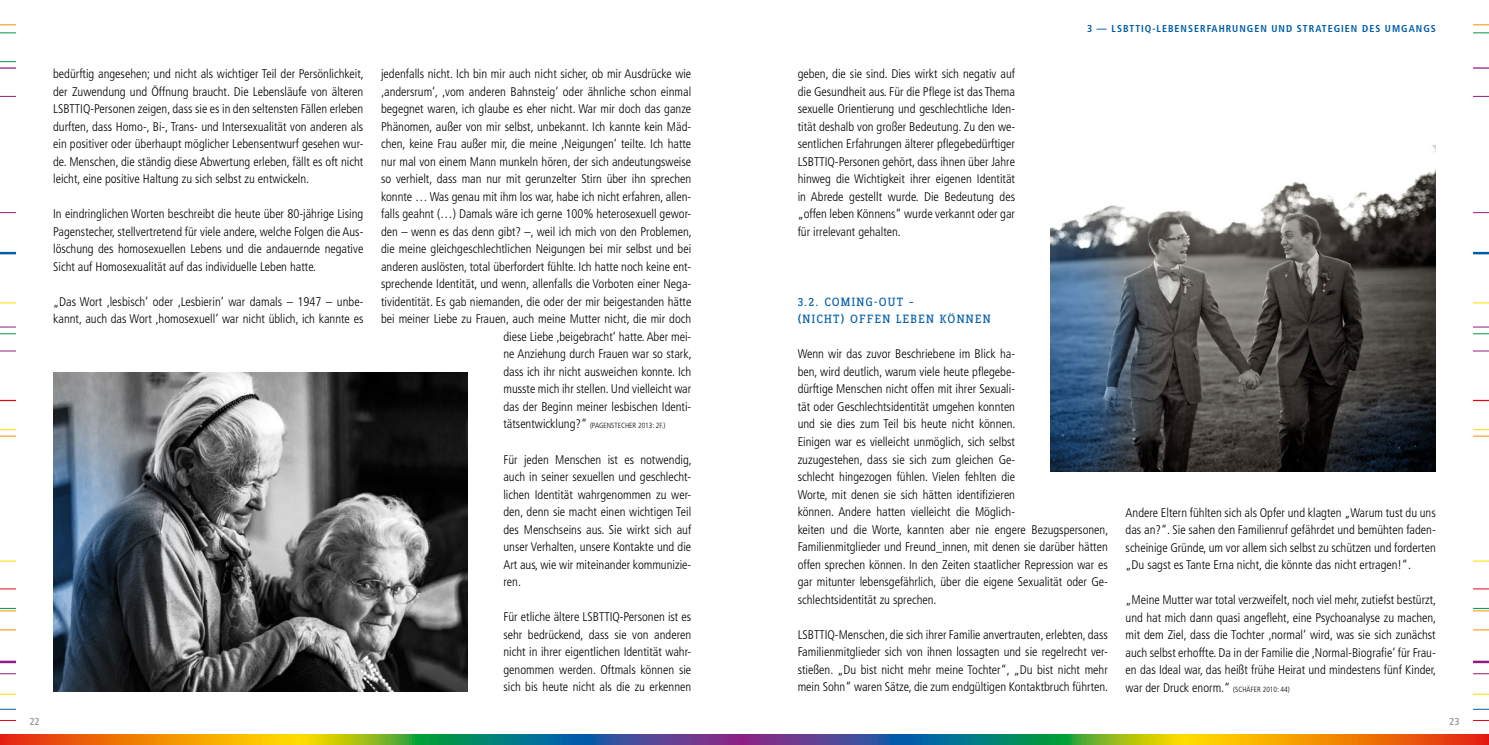
<style>
.page{position:relative;width:1489px;height:745px;background:#fff}
.page>*{position:absolute;margin:0;border:0;box-sizing:border-box;transform-origin:0 0}
.Copy{font:300 condensed 12.5px/17.5px "Frutiger LT Std";color:#000;text-align:justify}
.Überschrift_bunt{font:12.5px/17.5px "Zine Slab Dis";letter-spacing:.1em;color:#005da9}
.Subhead{font:700 condensed 10px "Frutiger LT Std";letter-spacing:.1em;color:#005da9}
.t1{font:700 condensed 10px "Frutiger LT Std";color:#9d9d9c}
.Copy-2{font:300 condensed 7.5px "Frutiger LT Std";color:#000}
.s1{font-size:12.5px}
.s2{font-size:7.5px}
</style>
<div class="page">
<svg style="left:0;top:302px;width:16px;height:1px"></svg>
<svg style="left:1473px;top:302px;width:15px;height:1px"></svg>
<svg style="left:0;top:326px;width:16px;height:1px"></svg>
<svg style="left:1473px;top:326px;width:15px;height:1px"></svg>
<svg style="left:0;top:333px;width:16px;height:1px"></svg>
<svg style="left:1473px;top:333px;width:15px;height:1px"></svg>
<svg style="left:0;top:350px;width:16px;height:1px"></svg>
<svg style="left:1473px;top:350px;width:15px;height:1px"></svg>
<svg style="left:0;top:399px;width:16px;height:2px"></svg>
<svg style="left:1473px;top:399px;width:15px;height:2px"></svg>
<svg style="left:0;top:429px;width:16px;height:7px"></svg>
<svg style="left:1473px;top:429px;width:15px;height:7px"></svg>
<svg style="left:0;top:212px;width:16px;height:1px"></svg>
<svg style="left:1473px;top:212px;width:15px;height:1px"></svg>
<svg style="left:0;top:252px;width:16px;height:2px"></svg>
<svg style="left:1473px;top:252px;width:15px;height:2px"></svg>
<svg style="left:1473px;top:25px;width:15px;height:1px"></svg>
<svg style="left:0;top:25px;width:16px;height:1px"></svg>
<svg style="left:1473px;top:33px;width:15px;height:1px"></svg>
<svg style="left:0;top:33px;width:16px;height:1px"></svg>
<svg style="left:0;top:61px;width:16px;height:8px"></svg>
<svg style="left:1473px;top:67px;width:15px;height:2px"></svg>
<svg style="left:0;top:629px;width:16px;height:1px"></svg>
<svg style="left:1473px;top:629px;width:15px;height:1px"></svg>
<svg style="left:0;top:96px;width:16px;height:1px"></svg>
<svg style="left:1473px;top:96px;width:15px;height:1px"></svg>
<svg style="left:0;top:560px;width:16px;height:1px"></svg>
<svg style="left:1473px;top:560px;width:15px;height:1px"></svg>
<svg style="left:0;top:588px;width:16px;height:1px"></svg>
<svg style="left:1473px;top:588px;width:15px;height:1px"></svg>
<svg style="left:0;top:607px;width:16px;height:4px"></svg>
<svg style="left:1473px;top:607px;width:15px;height:4px"></svg>
<svg style="left:0;top:660px;width:16px;height:2px"></svg>
<svg style="left:1473px;top:660px;width:15px;height:2px"></svg>
<svg style="left:0;top:673px;width:16px;height:1px"></svg>
<svg style="left:1473px;top:673px;width:15px;height:1px"></svg>
<svg style="left:0;top:693px;width:16px;height:1px"></svg>
<svg style="left:1473px;top:693px;width:15px;height:1px"></svg>
<svg style="left:0;top:708px;width:16px;height:1px"></svg>
<svg style="left:1473px;top:708px;width:15px;height:1px"></svg>
<svg style="left:0;top:734px;width:744px;height:10px;background:#8d7e40"></svg>
<svg style="left:744px;top:734px;width:744px;height:10px;background:#8d7e3f"></svg>
<img style="left:1050px;top:144px;width:385px;height:327px">
<img style="left:53px;top:372px;width:415px;height:319px">
<p class="Copy" style="left:53px;top:65px;width:312px">bedürftig angesehen; und nicht als wichtiger Teil der Persönlichkeit, der Zuwendung und Öffnung braucht. Die Lebensläufe von älteren LSBTTIQ-Personen zeigen, dass sie es in den seltensten Fällen erleben durften, dass Homo-, Bi-, Trans- und Intersexualität von anderen als ein positiver oder überhaupt möglicher Lebensentwurf gesehen wur&shy;de. Menschen, die ständig diese Abwertung erleben, fällt es oft nicht leicht, eine positive Haltung zu sich selbst zu entwickeln.</p>
<p class="Copy" style="left:53px;top:205px;width:312px">In eindringlichen Worten beschreibt die heute über 80-jährige Lising Pagenstecher, stellvertretend für viele andere, welche Folgen die Aus&shy;löschung des homosexuellen Lebens und die andauernde negative Sicht auf Homosexualität auf das individuelle Leben hatte.</p>
<p class="Copy" style="left:53px;top:293px;width:312px">„Das Wort ‚lesbisch‘ oder ‚Lesbierin‘ war damals – 1947 – unbe&shy;kannt, auch das Wort ‚homosexuell‘ war nicht üblich, ich kannte es</p>
<p class="Copy" style="left:381px;top:65px;width:312px;text-align:right">jedenfalls nicht. Ich bin mir auch nicht sicher, ob mir Ausdrücke wie ‚andersrum‘, ‚vom anderen Bahnsteig‘ oder ähnliche schon einmal begegnet waren, ich glaube es eher nicht. War mir doch das ganze Phänomen, außer von mir selbst, unbekannt. Ich kannte kein Mäd&shy;chen, keine Frau außer mir, die meine ‚Neigungen‘ teilte. Ich hatte nur mal von einem Mann munkeln hören, der sich andeutungsweise so verhielt, dass man nur mit gerunzelter Stirn über ihn sprechen konnte … Was genau mit ihm los war, habe ich nicht erfahren, allen&shy;falls geahnt (…) Damals wäre ich gerne 100% heterosexuell gewor&shy;den – wenn es das denn gibt? –, weil ich mich von den Problemen, die meine gleichgeschlechtlichen Neigungen bei mir selbst und bei anderen auslösten, total überfordert fühlte. Ich hatte noch keine ent&shy;sprechende Identität, und wenn, allenfalls die Vorboten einer Nega&shy;tividentität. Es gab niemanden, die oder der mir beigestanden hätte bei meiner Liebe zu Frauen, auch meine Mutter nicht, die mir doch diese Liebe ‚beigebracht‘ hatte. Aber mei-<br>ne Anziehung durch Frauen war so stark,<br>dass ich ihr nicht ausweichen konnte. Ich<br>musste mich ihr stellen. Und vielleicht war<br>das der Beginn meiner lesbischen Identi-</p>
<p class="Copy-2" style="left:503px;top:421px;width:163px"><span class="s1">tätsentwicklung?“</span> (PAGENSTECHER 2013: 2F.)</p>
<p class="Copy" style="left:503px;top:450px;width:190px">Für jeden Menschen ist es notwendig, auch in seiner sexuellen und geschlecht&shy;lichen Identität wahrgenommen zu wer&shy;den, denn sie macht einen wichtigen Teil des Menschseins aus. Sie wirkt sich auf unser Verhalten, unsere Kontakte und die Art aus, wie wir miteinander kommunizie&shy;ren.</p>
<p class="Copy" style="left:503px;top:608px;width:189px">Für etliche ältere LSBTTIQ-Personen ist es sehr bedrückend, dass sie von anderen nicht in ihrer eigentlichen Identität wahr&shy;genommen werden. Oftmals können sie sich bis heute nicht als die zu erkennen</p>
<p class="Copy" style="left:797px;top:65px;width:219px">geben, die sie sind. Dies wirkt sich negativ auf die Gesundheit aus. Für die Pflege ist das Thema sexuelle Orientierung und geschlechtliche Iden&shy;tität deshalb von großer Bedeutung. Zu den we&shy;sentlichen Erfahrungen älterer pflegebedürftiger LSBTTIQ-Personen gehört, dass ihnen über Jahre hinweg die Wichtigkeit ihrer eigenen Identität in Abrede gestellt wurde. Die Bedeutung des „offen leben Könnens“ wurde verkannt oder gar für irrelevant gehalten.</p>
<p class="Subhead" style="left:1087px;top:23px;width:350px">3 — LSBTTIQ-LEBENSERFAHRUNGEN UND STRATEGIEN DES UMGANGS</p>
<p class="Überschrift_bunt" style="left:797px;top:293px;width:194px">3.2. COMING-OUT –<br>(NICHT) OFFEN LEBEN KÖNNEN</p>
<p class="Copy" style="left:797px;top:345px;width:312px;text-align:left">Wenn wir das zuvor Beschriebene im Blick ha-<br>ben, wird deutlich, warum viele heute pflegebe-<br>dürftige Menschen nicht offen mit ihrer Sexuali-<br>tät oder Geschlechtsidentität umgehen konnten<br>und sie dies zum Teil bis heute nicht können.<br>Einigen war es vielleicht unmöglich, sich selbst<br>zuzugestehen, dass sie sich zum gleichen Ge-<br>schlecht hingezogen fühlen. Vielen fehlten die<br>Worte, mit denen sie sich hätten identifizieren<br>können. Andere hatten vielleicht die Möglich-<br>keiten und die Worte, kannten aber nie engere Bezugspersonen, Familienmitglieder und Freund_innen, mit denen sie darüber hätten offen sprechen können. In den Zeiten staatlicher Repression war es gar mitunter lebensgefährlich, über die eigene Sexualität oder Ge&shy;schlechtsidentität zu sprechen.</p>
<p class="Copy" style="left:797px;top:625px;width:312px">LSBTTIQ-Menschen, die sich ihrer Familie anvertrauten, erlebten, dass Familienmitglieder sich von ihnen lossagten und sie regelrecht ver&shy;stießen. „Du bist nicht mehr meine Tochter“, „Du bist nicht mehr mein Sohn“ waren Sätze, die zum endgültigen Kontaktbruch führten.</p>
<p class="Copy" style="left:1125px;top:503px;width:312px">Andere Eltern fühlten sich als Opfer und klagten „Warum tust du uns das an?“. Sie sahen den Familienruf gefährdet und bemühten faden&shy;scheinige Gründe, um vor allem sich selbst zu schützen und forderten „Du sagst es Tante Erna nicht, die könnte das nicht ertragen!“.</p>
<p class="Copy" style="left:1125px;top:591px;width:312px">„Meine Mutter war total verzweifelt, noch viel mehr, zutiefst bestürzt, und hat mich dann quasi angefleht, eine Psychoanalyse zu machen, mit dem Ziel, dass die Tochter ‚normal‘ wird, was sie sich zunächst auch selbst erhoffte. Da in der Familie die ‚Normal-Biografie‘ für Frau&shy;en das Ideal war, das heißt frühe Heirat und mindestens fünf Kinder, war der Druck enorm.“ <span class="s2">(SCHÄFER 2010: 44)</span></p>
<p class="t1" style="left:29px;top:715px;width:12px">22</p>
<p class="t1" style="left:1448px;top:715px;width:12px">23</p>
</div>
